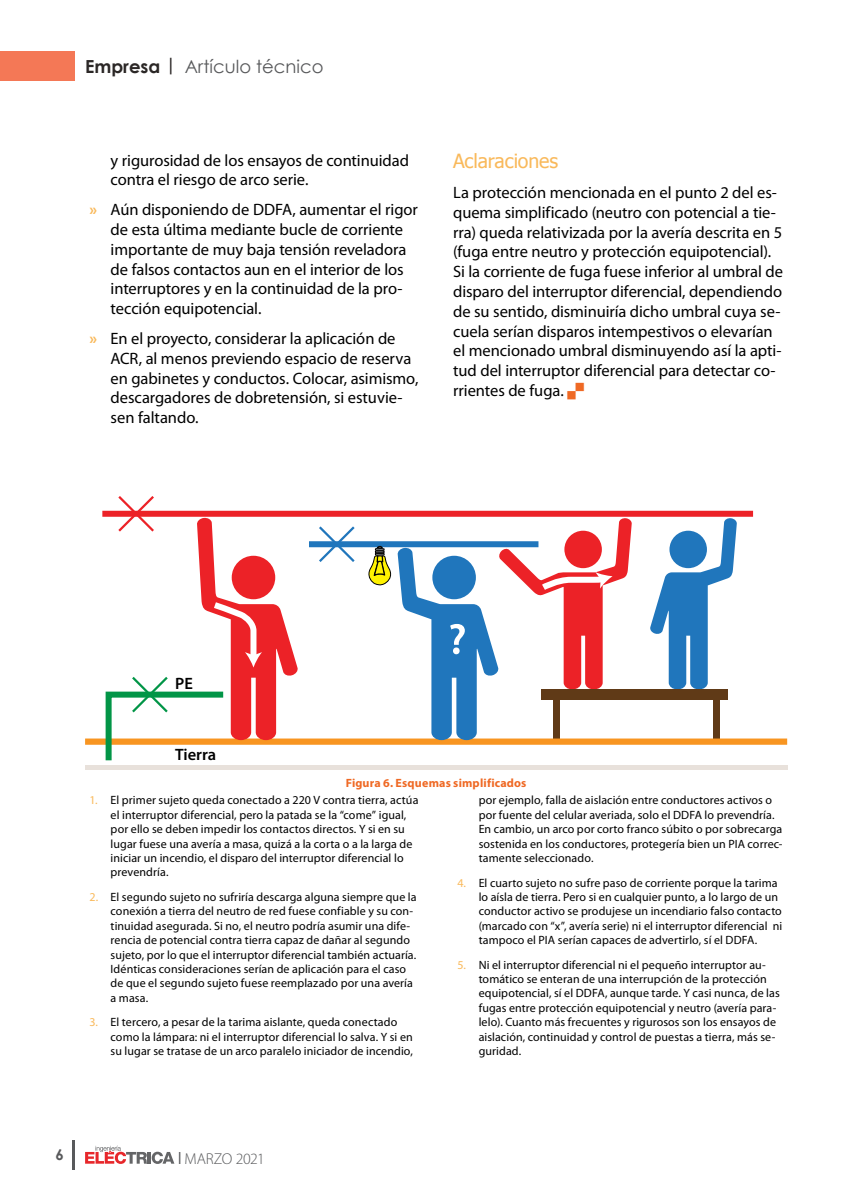
<style>
.page{position:relative;width:851px;height:1191px;background:#fff}
.page>*{position:absolute;margin:0;border:0;box-sizing:border-box;transform-origin:0 0}
.t1{font:19.5px "Tahoma";letter-spacing:-.01em;color:#f9b95b}
.t2{font:18px "Century Gothic";color:#58595b}
.t3{font:700 18px "Century Gothic";color:#2b2726}
.t4{font:16.5px/19.8px "Myriad Pro";letter-spacing:-.005em;color:#000}
.t5{font:600 16.5px "Myriad Pro";color:#000}
.t6{font:300 15.75px "Myriad Pro";letter-spacing:-.02em;color:#58595b}
.t7{font:700 15px "Century Gothic";color:#58595b}
.t8{font:12px/14.4px "Myriad Pro";letter-spacing:.01em;color:#000}
.t9{font:700 12px "Myriad Pro";letter-spacing:.015em;color:#ef6924}
.s1{font-weight:700;color:#f9b95b}
.s2{color:#f9b95b}
</style>
<div class="page">
<hr style="left:72px;top:1140px;width:2px;height:29px;background:#58595b">
<svg style="left:85px;top:1145px;width:89px;height:19px"></svg>
<div style="left:0;top:51px;width:74px;height:30px;background:#f47856"></div>
<div style="left:713px;top:700px;width:6px;height:40px;background:#603a17"></div>
<div style="left:85px;top:738px;width:702px;height:6px;background:#f89521"></div>
<div style="left:102px;top:511px;width:651px;height:6px;background:#ec2227"></div>
<div style="left:309px;top:541px;width:229px;height:6px;background:#2076bc"></div>
<svg style="left:316px;top:526px;width:41px;height:36px"></svg>
<svg style="left:650px;top:518px;width:87px;height:171px"></svg>
<div style="left:541px;top:689px;width:187px;height:11px;background:#603a17"></div>
<svg style="left:368px;top:518px;width:264px;height:222px"></svg>
<svg style="left:103px;top:496px;width:195px;height:265px"></svg>
<hr style="left:85px;top:765px;width:702px;height:4px;background:#e8e1db">
<h2 class="t3" style="left:85px;top:52px;width:93px">Empresa |</h2>
<h2 class="t2" style="left:185px;top:54px;width:140px">Artículo técnico</h2>
<h3 class="t4" style="left:111px;top:150px;width:300px">y rigurosidad de los ensayos de continuidad contra el riesgo de arco serie.</h3>
<p class="t4" style="left:111px;top:200px;width:309px;text-indent:-21px"><span class="s1">»</span> Aún disponiendo de DDFA, aumentar el rigor de esta última mediante bucle de corriente importante de muy baja tensión reveladora de falsos contactos aun en el interior de los interruptores y en la continuidad de la pro&shy;tección equipotencial.</p>
<h3 class="t4" style="left:111px;top:329px;width:309px;text-indent:-21px"><span class="s1">»</span> En el proyecto, considerar la aplicación de ACR, al menos previendo espacio de reserva en gabinetes y conductos. Colocar, asimismo, descargadores de dobretensión, si estuvie&shy;sen faltando.</h3>
<h1 class="t1" style="left:453px;top:148px;width:106px">Aclaraciones</h1>
<p class="t4" style="left:453px;top:183px;width:331px">La protección mencionada en el punto 2 del es&shy;quema simplificado (neutro con potencial a tie&shy;rra) queda relativizada por la avería descrita en 5 (fuga entre neutro y protección equipotencial).<br>Si la corriente de fuga fuese inferior al umbral de disparo del interruptor diferencial, dependiendo de su sentido, disminuiría dicho umbral cuya se&shy;cuela serían disparos intempestivos o elevarían el mencionado umbral disminuyendo así la apti&shy;tud del interruptor diferencial para detectar co&shy;rrientes de fuga.</p>
<h3 class="t5" style="left:175px;top:675px;width:19px">PE</h3>
<h3 class="t5" style="left:175px;top:745px;width:43px">Tierra</h3>
<p class="t8" style="left:111px;top:793px;width:309px;text-indent:-21px"><span class="s2">1.</span> El primer sujeto queda conectado a 220 V contra tierra, actúa el interruptor diferencial, pero la patada se la “come” igual, por ello se deben impedir los contactos directos. Y si en su lugar fuese una avería a masa, quizá a la corta o a la larga de iniciar un incendio, el disparo del interruptor diferencial lo prevendría.</p>
<p class="t8" style="left:111px;top:890px;width:307px;text-indent:-21px"><span class="s2">2.</span> El segundo sujeto no sufriría descarga alguna siempre que la conexión a tierra del neutro de red fuese confiable y su con&shy;tinuidad asegurada. Si no, el neutro podría asumir una dife&shy;rencia de potencial contra tierra capaz de dañar al segundo sujeto, por lo que el interruptor diferencial también actuaría.<br>Idénticas consideraciones serían de aplicación para el caso de que el segundo sujeto fuese reemplazado por una avería a masa.</p>
<p class="t8" style="left:111px;top:1015px;width:304px;text-indent:-21px"><span class="s2">3.</span> El tercero, a pesar de la tarima aislante, queda conectado como la lámpara: ni el interruptor diferencial lo salva. Y si en su lugar se tratase de un arco paralelo iniciador de incendio,</p>
<p class="t9" style="left:345px;top:776px;width:182px">Figura 6. Esquemas simplificados</p>
<p class="t8" style="left:478px;top:793px;width:305px">por ejemplo, falla de aislación entre conductores activos o por fuente del celular averiada, solo el DDFA lo prevendría.<br>En cambio, un arco por corto franco súbito o por sobrecarga sostenida en los conductores, protegería bien un PIA correc&shy;tamente seleccionado.</p>
<p class="t8" style="left:478px;top:875px;width:305px;text-indent:-21px"><span class="s2">4.</span> El cuarto sujeto no sufre paso de corriente porque la tarima lo aísla de tierra. Pero si en cualquier punto, a lo largo de un conductor activo se produjese un incendiario falso contacto (marcado con “x”, avería serie) ni el interruptor diferencial ni tampoco el PIA serían capaces de advertirlo, sí el DDFA.</p>
<p class="t8" style="left:478px;top:957px;width:302px;text-indent:-21px"><span class="s2">5.</span> Ni el interruptor diferencial ni el pequeño interruptor au&shy;tomático se enteran de una interrupción de la protección equipotencial, sí el DDFA, aunque tarde. Y casi nunca, de las fugas entre protección equipotencial y neutro (avería para&shy;lelo). Cuanto más frecuentes y rigurosos son los ensayos de aislación, continuidad y control de puestas a tierra, más se&shy;guridad.</p>
<p class="t7" style="left:55px;top:1143px;width:10px">6</p>
<h3 class="t6" style="left:178px;top:1149px;width:88px"><sup>|</sup> MARZO 2021</h3>
</div>
